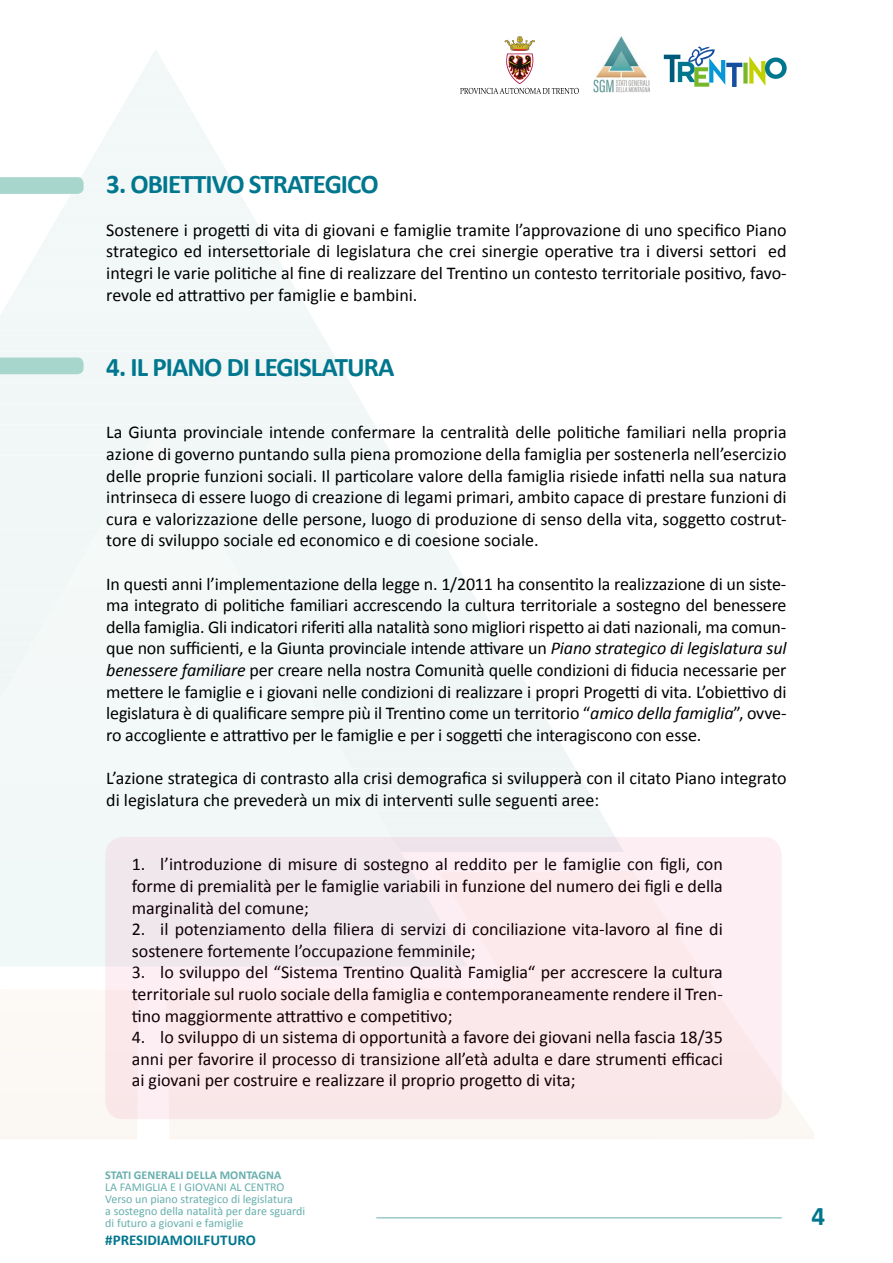
<style>
.page{position:relative;width:893px;height:1263px;background:#fff}
.page>*{position:absolute;margin:0;border:0;box-sizing:border-box;transform-origin:0 0}
.t1{font:700 27px "Calibri";letter-spacing:-.035em;color:#00778e}
.t2{font:18px/21.6px "Calibri";color:#000;text-align:justify}
.t3{font:700 15px "Calibri";color:#00778e}
.t4{font:12px/12px "Calibri";color:#67afad}
.t5{font:700 12px "Calibri";color:#67afad}
.s1{font-style:italic}
</style>
<div class="page">
<img style="left:624px;top:40px;width:25px;height:53px">
<svg style="left:664px;top:47px;width:123px;height:40px"></svg>
<hr style="left:376px;top:1217px;width:406px;height:1px;background:#67afad">
<svg style="left:0;top:871px;width:137px;height:268px"></svg>
<div style="left:169px;top:1088px;width:645px;height:51px;background:#fbf7f3"></div>
<svg style="left:0;top:36px;width:624px;height:816px"></svg>
<div style="left:105px;top:837px;width:677px;height:282px;background:#fae8eb;border-radius:18px"></div>
<h1 class="t1" style="left:106px;top:165px;width:274px">3. OBIETTIVO STRATEGICO</h1>
<p class="t2" style="left:106px;top:218px;width:682px">Sostenere i progetti di vita di giovani e famiglie tramite l’approvazione di uno specifico Piano strategico ed intersettoriale di legislatura che crei sinergie operative tra i diversi settori ed integri le varie politiche al fine di realizzare del Trentino un contesto territoriale positivo, favo&shy;revole ed attrattivo per famiglie e bambini.</p>
<h1 class="t1" style="left:106px;top:348px;width:290px">4. IL PIANO DI LEGISLATURA</h1>
<p class="t2" style="left:106px;top:421px;width:682px">La Giunta provinciale intende confermare la centralità delle politiche familiari nella propria azione di governo puntando sulla piena promozione della famiglia per sostenerla nell’esercizio delle proprie funzioni sociali. Il particolare valore della famiglia risiede infatti nella sua natura intrinseca di essere luogo di creazione di legami primari, ambito capace di prestare funzioni di cura e valorizzazione delle persone, luogo di produzione di senso della vita, soggetto costrut&shy;tore di sviluppo sociale ed economico e di coesione sociale.</p>
<p class="t2" style="left:106px;top:572px;width:682px">In questi anni l’implementazione della legge n. 1/2011 ha consentito la realizzazione di un siste&shy;ma integrato di politiche familiari accrescendo la cultura territoriale a sostegno del benessere della famiglia. Gli indicatori riferiti alla natalità sono migliori rispetto ai dati nazionali, ma comun&shy;que non sufficienti, e la Giunta provinciale intende attivare un <span class="s1">Piano strategico di legislatura sul benessere familiare</span> per creare nella nostra Comunità quelle condizioni di fiducia necessarie per mettere le famiglie e i giovani nelle condizioni di realizzare i propri Progetti di vita. L’obiettivo di legislatura è di qualificare sempre più il Trentino come un territorio “<span class="s1">amico della famiglia</span>”, ovve&shy;ro accogliente e attrattivo per le famiglie e per i soggetti che interagiscono con esse.</p>
<p class="t2" style="left:106px;top:766px;width:682px">L’azione strategica di contrasto alla crisi demografica si svilupperà con il citato Piano integrato di legislatura che prevederà un mix di interventi sulle seguenti aree:</p>
<p class="t2" style="left:132px;top:853px;width:593px">1. l’introduzione di misure di sostegno al reddito per le famiglie con figli, con forme di premialità per le famiglie variabili in funzione del numero dei figli e della marginalità del comune;</p>
<p class="t2" style="left:132px;top:917px;width:593px">2. il potenziamento della filiera di servizi di conciliazione vita-lavoro al fine di sostenere fortemente l’occupazione femminile;</p>
<p class="t2" style="left:132px;top:961px;width:593px">3. lo sviluppo del “Sistema Trentino Qualità Famiglia“ per accrescere la cultura territoriale sul ruolo sociale della famiglia e contemporaneamente rendere il Tren&shy;tino maggiormente attrattivo e competitivo;</p>
<p class="t2" style="left:132px;top:1025px;width:593px">4. lo sviluppo di un sistema di opportunità a favore dei giovani nella fascia 18/35 anni per favorire il processo di transizione all’età adulta e dare strumenti efficaci ai giovani per costruire e realizzare il proprio progetto di vita;</p>
<p class="t5" style="left:105px;top:1167px;width:178px">STATI GENERALI DELLA MONTAGNA</p>
<p class="t4" style="left:105px;top:1180px;width:201px">LA FAMIGLIA E I GIOVANI AL CENTRO Verso un piano strategico di legislatura<br>a sostegno della natalità per dare sguardi di futuro a giovani e famiglie</p>
<p class="t3" style="left:105px;top:1229px;width:152px">#PRESIDIAMOILFUTURO</p>
<h1 class="t1" style="left:812px;top:1197px;width:15px">4</h1>
</div>
